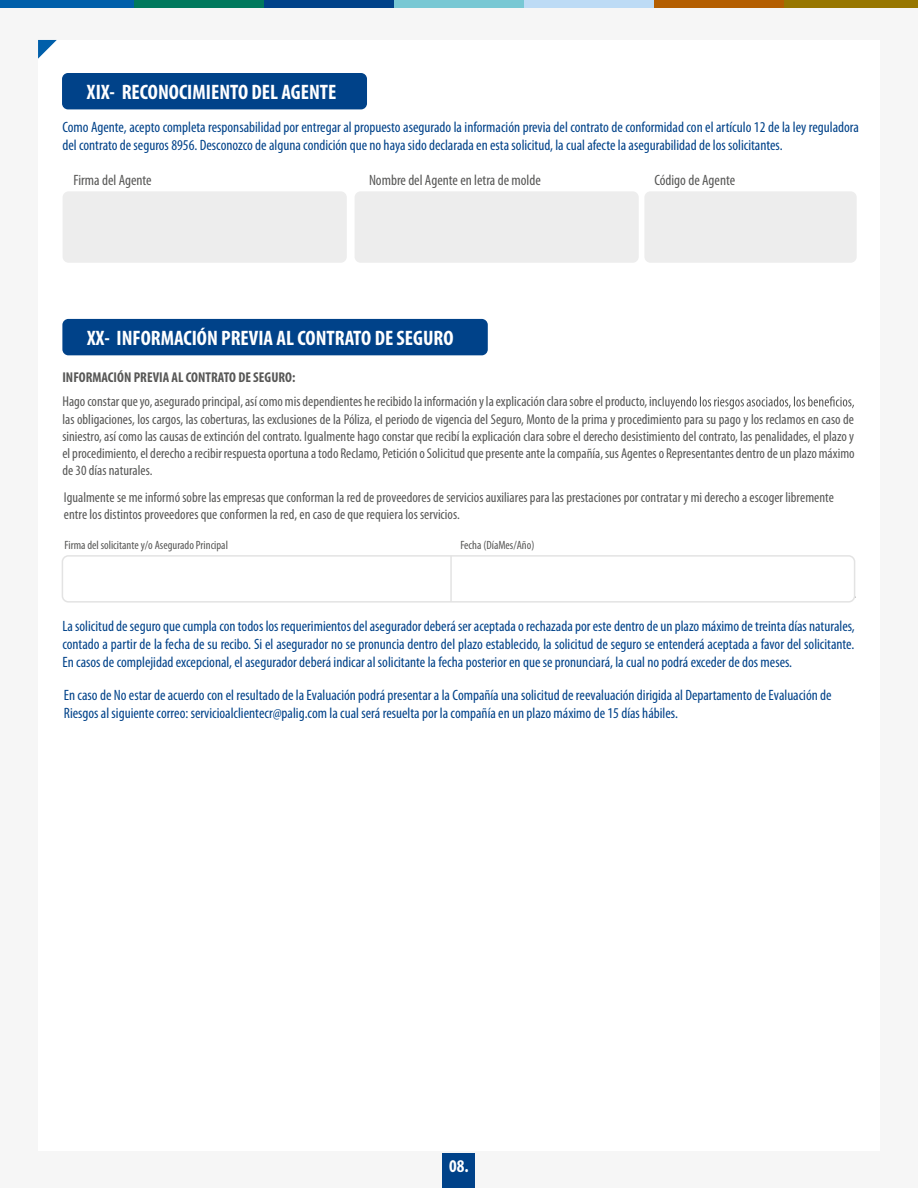
<style>
.page{position:relative;width:918px;height:1188px;background:#f6f6f6}
.page>*{position:absolute;margin:0;border:0;box-sizing:border-box;transform-origin:0 0}
.t1{font:700 condensed 21px "Myriad Pro";color:#fff}
.t2{font:700 condensed 18px "Myriad Pro";color:#fff}
.t3{font:condensed 15px/18px "Myriad Pro";color:#004289}
.t4{font:condensed 15px "Myriad Pro";color:#575756}
.t5{font:condensed 14.25px/17.1px "Myriad Pro";color:#575756}
.t6{font:700 condensed 14.25px "Myriad Pro";color:#575756}
.t7{font:condensed 12px "Myriad Pro";color:#575756}
</style>
<div class="page">
<div style="left:38px;top:40px;width:842px;height:1110px;background:#fff"></div>
<svg style="left:38px;top:40px;width:19px;height:19px"></svg>
<div style="left:63px;top:191px;width:284px;height:72px;background:#ededed;border-radius:6px"></div>
<div style="left:355px;top:191px;width:284px;height:72px;background:#ededed;border-radius:6px"></div>
<div style="left:644px;top:191px;width:213px;height:72px;background:#ededed;border-radius:6px"></div>
<div style="left:62px;top:73px;width:305px;height:36px;background:#004289;border-radius:6px"></div>
<div style="left:0;top:0;width:138px;height:8px;background:#005faa"></div>
<div style="left:134px;top:0;width:133px;height:8px;background:#00795d"></div>
<div style="left:264px;top:0;width:133px;height:8px;background:#004289"></div>
<div style="left:394px;top:0;width:133px;height:8px;background:#78c8d4"></div>
<div style="left:524px;top:0;width:136px;height:8px;background:#bddbf5"></div>
<div style="left:654px;top:0;width:135px;height:8px;background:#b45e00"></div>
<div style="left:784px;top:0;width:134px;height:8px;background:#977600"></div>
<div style="left:443px;top:1153px;width:32px;height:35px;background:#004289"></div>
<div style="left:62px;top:319px;width:426px;height:36px;background:#004289;border-radius:6px"></div>
<svg style="left:663px;top:396px;width:191px;height:13px"></svg>
<div style="left:62px;top:555px;width:793px;height:48px;border:2px solid #e3e3e3;border-radius:6px"></div>
<hr style="left:450px;top:556px;width:2px;height:46px;background:#e3e3e3">
<h1 class="t1" style="left:87px;top:78px;width:251px">XIX- RECONOCIMIENTO DEL AGENTE</h1>
<p class="t3" style="left:62px;top:117px;width:798px">Como Agente, acepto completa responsabilidad por entregar al propuesto asegurado la información previa del contrato de conformidad con el artículo 12 de la ley reguladora del contrato de seguros 8956. Desconozco de alguna condición que no haya sido declarada en esta solicitud, la cual afecte la asegurabilidad de los solicitantes.</p>
<p class="t4" style="left:73px;top:171px;width:80px">Firma del Agente</p>
<p class="t4" style="left:369px;top:171px;width:173px">Nombre del Agente en letra de molde</p>
<p class="t4" style="left:654px;top:171px;width:82px">Código de Agente</p>
<h1 class="t1" style="left:87px;top:324px;width:368px">XX- INFORMACIÓN PREVIA AL CONTRATO DE SEGURO</h1>
<p class="t6" style="left:62px;top:369px;width:235px">INFORMACIÓN PREVIA AL CONTRATO DE SEGURO:</p>
<p class="t5" style="left:62px;top:393px;width:794px">Hagoconstarqueyo,aseguradoprincipal,asícomomisdependientes herecibidolainformación ylaexplicación clarasobreelproducto, inc<br>las obligaciones, los cargos, las coberturas, las exclusiones de la Póliza, el periodo de vigencia del Seguro, Monto de la prima y procedimiento para su pago y los reclamos en caso de siniestro, así como las causas de extinción del contrato. Igualmente hago constar que recibí la explicación clara sobre el derecho desistimiento del contrato, las penalidades, el plazo y elprocedimiento,elderechoarecibir respuestaoportunaatodo Reclamo,Petición oSolicitudquepresenteantelacompañía,sus Agenteso Representantesdentrodeun plazomáximo de 30 días naturales.</p>
<p class="t5" style="left:64px;top:489px;width:772px">Igualmente se me informó sobre las empresas que conforman la red de proveedores de servicios auxiliares para las prestaciones por contratar y mi derecho a escoger libremente entre los distintos proveedores que conformen la red, en caso de que requiera los servicios.</p>
<p class="t7" style="left:65px;top:538px;width:165px">Firma del solicitante y/o Asegurado Principal</p>
<p class="t7" style="left:460px;top:538px;width:76px">Fecha (DíaMes/Año)</p>
<p class="t3" style="left:62px;top:617px;width:794px;text-align:justify">Lasolicituddeseguroquecumplacon todos los requerimientosdelaseguradordeberáseraceptadaorechazadaporestedentrodeun plazomáximodetreintadías naturales, contado a partir de la fecha de su recibo. Si el asegurador no se pronuncia dentro del plazo establecido, la solicitud de seguro se entenderá aceptada a favor del solicitante.<br>En casos de complejidad excepcional, el asegurador deberá indicar al solicitante la fecha posterior en que se pronunciará, la cual no podrá exceder de dos meses.</p>
<p class="t3" style="left:64px;top:686px;width:769px">En caso de No estar de acuerdo con el resultado de la Evaluación podrá presentar a la Compañía una solicitud de reevaluación dirigida al Departamento de Evaluación de<br>Riesgos al siguiente correo: servicioalclientecr@palig.com la cual será resuelta por la compañía en un plazo máximo de 15 días hábiles.</p>
<p class="t2" style="left:449px;top:1155px;width:21px">08.</p>
</div>
